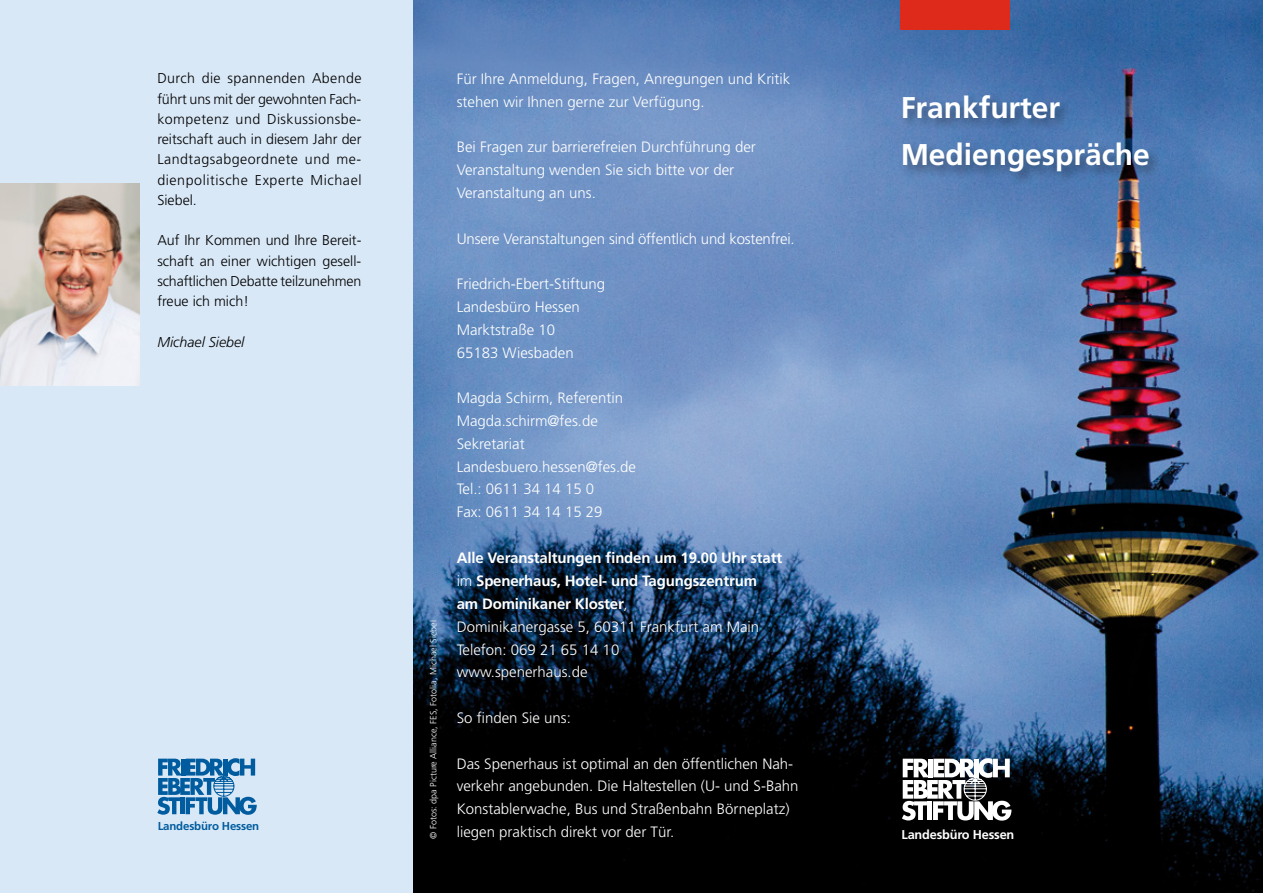
<style>
.page{position:relative;width:1263px;height:893px;background:#fff}
.page>*{position:absolute;margin:0;border:0;box-sizing:border-box;transform-origin:0 0}
.t1{font:700 30px/47.5px "Frutiger";color:#fff}
.t2{font:300 15px/22.8px "Frutiger";color:#fff}
.t3{font:700 15px/22.8px "Frutiger";letter-spacing:-.01em;color:#fff}
.t4{font:300 14.25px/20.2px "Frutiger";color:#000;text-align:justify}
.t5{font:italic 300 14.25px "Frutiger";color:#000}
.t6{font:700 12.75px "Frutiger CE";letter-spacing:-.015em;color:#fff}
.t7{font:700 11.55px "Frutiger CE";letter-spacing:-.015em;color:#005c9e}
.t8{font:300 9px "Frutiger";color:#fff}
.s1{font-weight:300}
</style>
<div class="page">
<img style="left:412px;top:0;width:851px;height:893px">
<div style="left:0;top:0;width:412px;height:893px;background:#d9e8f7"></div>
<img style="left:0;top:184px;width:139px;height:201px">
<div style="left:900px;top:93px;width:262px;height:93px;background:#000;opacity:.35"></div>
<div style="left:901px;top:0;width:109px;height:30px;background:#dd2a1b"></div>
<svg style="left:902px;top:758px;width:109px;height:63px"></svg>
<svg style="left:157px;top:758px;width:100px;height:57px"></svg>
<p class="t4" style="left:157px;top:68px;width:206px">Durch die spannenden Abende führt uns mit der gewohnten Fach&shy;kompetenz und Diskussionsbe&shy;reitschaft auch in diesem Jahr der Landtagsabgeordnete und me&shy;dienpolitische Experte Michael Siebel.</p>
<p class="t4" style="left:157px;top:230px;width:206px">Auf Ihr Kommen und Ihre Bereit&shy;schaft an einer wichtigen gesell&shy;schaftlichen Debatte teilzunehmen freue ich mich!</p>
<p class="t5" style="left:157px;top:334px;width:89px">Michael Siebel</p>
<p class="t7" style="left:158px;top:819px;width:103px">Landesbüro Hessen</p>
<p class="t8" style="left:428px;top:839px;width:221px;rotate:-90deg">© Fotos: dpa Picture Alliance, FES, Fotolia, Michael Siebel</p>
<p class="t2" style="left:457px;top:67px;width:335px">Für Ihre Anmeldung, Fragen, Anregungen und Kritik stehen wir Ihnen gerne zur Verfügung.</p>
<p class="t2" style="left:457px;top:136px;width:301px">Bei Fragen zur barrierefreien Durchführung der<br>Veranstaltung wenden Sie sich bitte vor der<br>Veranstaltung an uns.</p>
<p class="t2" style="left:457px;top:227px;width:340px">Unsere Veranstaltungen sind öffentlich und kostenfrei.</p>
<p class="t2" style="left:457px;top:273px;width:150px">Friedrich-Ebert-Stiftung<br>Landesbüro Hessen<br>Marktstraße 10<br>65183 Wiesbaden</p>
<p class="t2" style="left:457px;top:387px;width:181px">Magda Schirm, Referentin<br>Magda.schirm@fes.de<br>Sekretariat<br>Landesbuero.hessen@fes.de<br>Tel.: 0611 34 14 15 0<br>Fax: 0611 34 14 15 29</p>
<p class="t3" style="left:457px;top:547px;width:327px">Alle Veranstaltungen finden um 19.00 Uhr statt <span class="s1">im</span> Spenerhaus, Hotel- und Tagungszentrum am Dominikaner Kloster<span class="s1">,<br>Dominikanergasse 5, 60311 Frankfurt am Main Telefon: 069 21 65 14 10<br>www.spenerhaus.de</span></p>
<p class="t2" style="left:457px;top:706px;width:116px">So finden Sie uns:</p>
<p class="t2" style="left:457px;top:752px;width:343px">Das Spenerhaus ist optimal an den öffentlichen Nah&shy;verkehr angebunden. Die Haltestellen (U- und S-Bahn Konstablerwache, Bus und Straßenbahn Börneplatz) liegen praktisch direkt vor der Tür.</p>
<h1 class="t1" style="left:901px;top:83px;width:251px">Frankfurter<br>Mediengespräche</h1>
<p class="t6" style="left:901px;top:826px;width:114px">Landesbüro Hessen</p>
</div>
